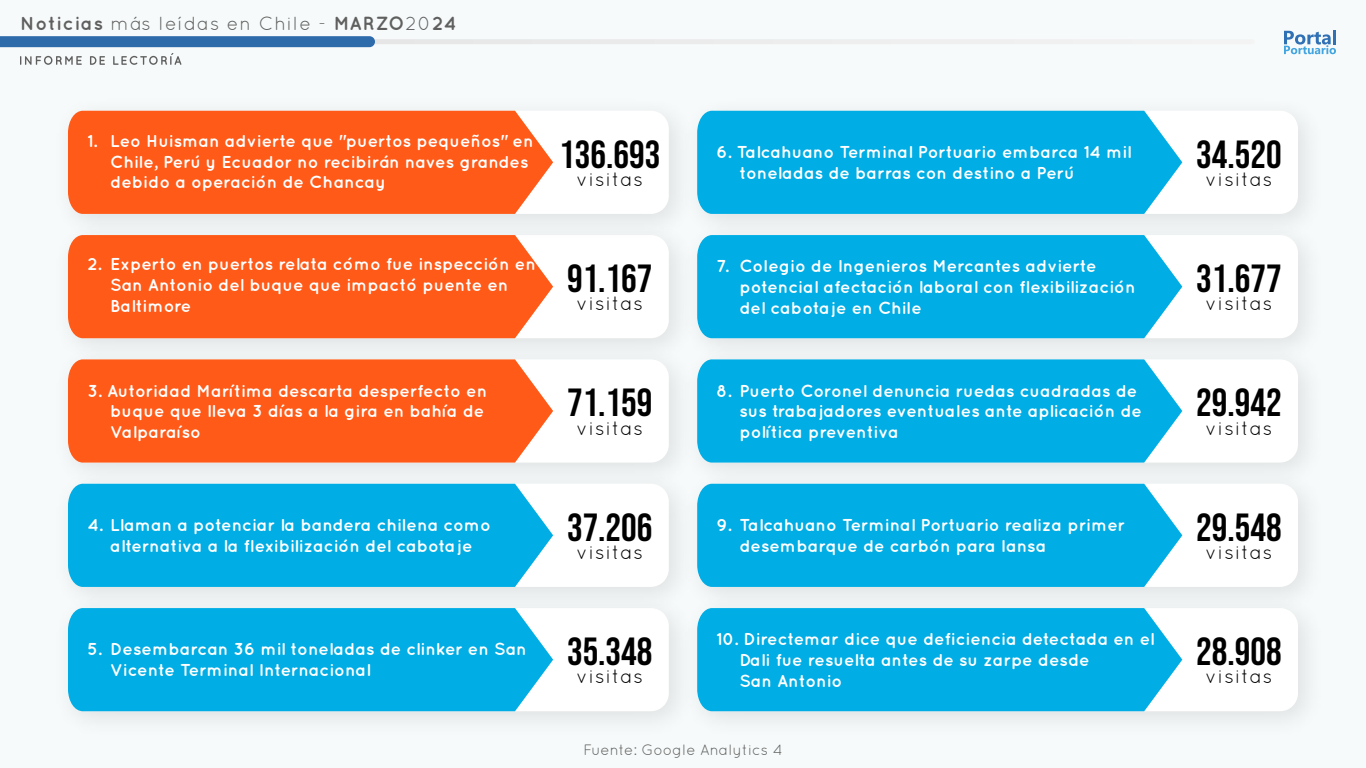
<style>
.page{position:relative;width:1366px;height:768px;background:#f7fafa}
.page>*{position:absolute;margin:0;border:0;box-sizing:border-box;transform-origin:0 0}
.t1{font:39.1px "Bebas Neue";color:#000}
.t2{font:19.6px "Quicksand";letter-spacing:.05em;color:#000}
.t3{font:19px "Quicksand";letter-spacing:.05em;color:#5f5f5f}
.t4{font:700 17.2px/20.7px "Quicksand";color:#fff}
.t5{font:15px "Quicksand";color:#5f5f5f}
.s1{font-weight:700}
</style>
<div class="page">
<div style="left:697px;top:111px;width:601px;height:103px;background:#fff;border-radius:18px"></div>
<div style="left:706px;top:111px;width:476px;height:100px;background:#00ade4"></div>
<div style="left:68px;top:235px;width:601px;height:103px;background:#fff;border-radius:18px"></div>
<div style="left:68px;top:251px;width:485px;height:84px;background:#ff5a18"></div>
<img style="left:673px;top:211px;width:638px;height:124px">
<div style="left:697px;top:235px;width:601px;height:103px;background:#fff;border-radius:18px"></div>
<div style="left:697px;top:235px;width:485px;height:100px;background:#00ade4"></div>
<img style="left:68px;top:110px;width:638px;height:141px">
<div style="left:68px;top:111px;width:601px;height:103px;background:#fff;border-radius:18px"></div>
<div style="left:68px;top:111px;width:485px;height:103px;background:#ff5a18"></div>
<img style="left:706px;top:335px;width:600px;height:124px">
<div style="left:697px;top:359px;width:601px;height:104px;background:#fff;border-radius:18px"></div>
<div style="left:706px;top:359px;width:476px;height:100px;background:#00ade4"></div>
<img style="left:75px;top:335px;width:631px;height:124px">
<div style="left:68px;top:359px;width:601px;height:104px;background:#fff;border-radius:18px"></div>
<div style="left:68px;top:359px;width:485px;height:100px;background:#ff5a18"></div>
<img style="left:706px;top:459px;width:600px;height:125px">
<div style="left:697px;top:484px;width:601px;height:103px;background:#fff;border-radius:18px"></div>
<div style="left:706px;top:484px;width:476px;height:100px;background:#00ade4"></div>
<img style="left:74px;top:459px;width:632px;height:125px">
<div style="left:68px;top:484px;width:601px;height:103px;background:#fff;border-radius:18px"></div>
<div style="left:68px;top:484px;width:485px;height:100px;background:#00ade4"></div>
<img style="left:706px;top:584px;width:600px;height:136px">
<div style="left:697px;top:608px;width:601px;height:103px;background:#fff;border-radius:18px"></div>
<div style="left:706px;top:608px;width:476px;height:103px;background:#00ade4"></div>
<img style="left:75px;top:584px;width:631px;height:136px">
<div style="left:68px;top:608px;width:601px;height:103px;background:#fff;border-radius:18px"></div>
<div style="left:68px;top:608px;width:485px;height:103px;background:#00ade4"></div>
<svg style="left:0;top:36px;width:1014px;height:11px"></svg>
<hr style="left:1333px;top:30px;width:3px;height:14px;background:#3071b5">
<svg style="left:1284px;top:31px;width:52px;height:23px"></svg>
<svg style="left:20px;top:56px;width:62px;height:9px"></svg>
<svg style="left:90px;top:56px;width:15px;height:9px"></svg>
<svg style="left:113px;top:53px;width:69px;height:12px"></svg>
<p class="t3" style="left:20px;top:12px;width:438px"><span class="s1">Noticias</span> más leídas en Chile - <span class="s1">MARZO</span>20<span class="s1">24</span></p>
<p class="t4" style="left:110px;top:130px;width:425px;text-indent:-23px">1. Leo Huisman advierte que "puertos pequeños" en<br>Chile, Perú y Ecuador no recibirán naves grandes debido a operación de Chancay</p>
<h1 class="t1" style="left:559px;top:132px;width:103px">136.693</h1>
<p class="t2" style="left:576px;top:168px;width:68px">visitas</p>
<p class="t4" style="left:739px;top:141px;width:393px;text-indent:-23px">6. Talcahuano Terminal Portuario embarca 14 mil toneladas de barras con destino a Perú</p>
<h1 class="t1" style="left:1196px;top:132px;width:87px">34.520</h1>
<p class="t2" style="left:1206px;top:168px;width:68px">visitas</p>
<p class="t4" style="left:110px;top:253px;width:427px;text-indent:-23px">2. Experto en puertos relata cómo fue inspección en<br>San Antonio del buque que impactó puente en<br>Baltimore</p>
<h1 class="t1" style="left:1196px;top:256px;width:87px">31.677</h1>
<p class="t4" style="left:739px;top:256px;width:398px;text-indent:-23px">7. Colegio de Ingenieros Mercantes advierte potencial afectación laboral con flexibilización del cabotaje en Chile</p>
<h1 class="t1" style="left:567px;top:256px;width:87px">91.167</h1>
<p class="t2" style="left:576px;top:292px;width:68px">visitas</p>
<p class="t2" style="left:1206px;top:292px;width:68px">visitas</p>
<p class="t4" style="left:110px;top:380px;width:378px;text-indent:-23px">3. Autoridad Marítima descarta desperfecto en buque que lleva 3 días a la gira en bahía de<br>Valparaíso</p>
<p class="t4" style="left:87px;top:514px;width:405px;text-align:center">4. Llaman a potenciar la bandera chilena como alternativa a la flexibilización del cabotaje</p>
<p class="t4" style="left:110px;top:639px;width:418px;text-indent:-23px">5. Desembarcan 36 mil toneladas de clinker en San<br>Vicente Terminal Internacional</p>
<h1 class="t1" style="left:567px;top:381px;width:87px">71.159</h1>
<p class="t2" style="left:576px;top:417px;width:68px">visitas</p>
<h1 class="t1" style="left:567px;top:505px;width:87px">37.206</h1>
<p class="t2" style="left:576px;top:541px;width:68px">visitas</p>
<h1 class="t1" style="left:567px;top:629px;width:87px">35.348</h1>
<p class="t2" style="left:576px;top:665px;width:68px">visitas</p>
<p class="t4" style="left:739px;top:380px;width:404px;text-indent:-23px">8. Puerto Coronel denuncia ruedas cuadradas de sus trabajadores eventuales ante aplicación de política preventiva</p>
<p class="t4" style="left:739px;top:514px;width:387px;text-indent:-23px">9. Talcahuano Terminal Portuario realiza primer desembarque de carbón para Iansa</p>
<p class="t4" style="left:739px;top:629px;width:417px;text-indent:-23px">10. Directemar dice que deficiencia detectada en el<br>Dali fue resuelta antes de su zarpe desde<br>San Antonio</p>
<p class="t5" style="left:583px;top:741px;width:201px">Fuente: Google Analytics 4</p>
<h1 class="t1" style="left:1196px;top:381px;width:87px">29.942</h1>
<p class="t2" style="left:1206px;top:417px;width:68px">visitas</p>
<h1 class="t1" style="left:1196px;top:505px;width:87px">29.548</h1>
<p class="t2" style="left:1206px;top:541px;width:68px">visitas</p>
<h1 class="t1" style="left:1196px;top:629px;width:87px">28.908</h1>
<p class="t2" style="left:1206px;top:665px;width:68px">visitas</p>
</div>
